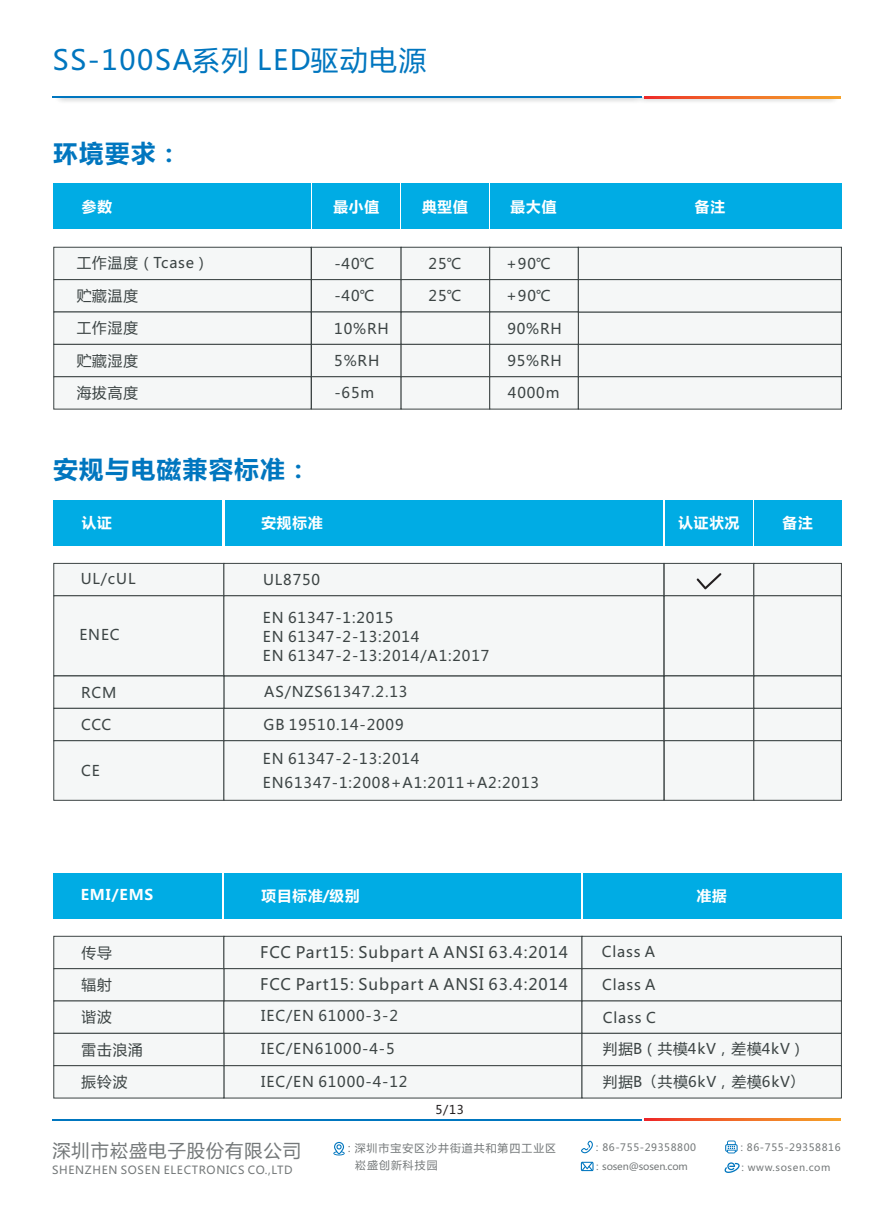
<style>
.page{position:relative;width:893px;height:1212px;background:#fff}
.page>*{position:absolute;margin:0;border:0;box-sizing:border-box;transform-origin:0 0}
.t1{font:27.6px "Microsoft Ya Hei";letter-spacing:.06em;color:#0076bf}
.t2{font:700 24.45px "Microsoft Ya Hei";letter-spacing:.06em;color:#0076bf}
.t3{font:18.15px "Microsoft Ya Hei";letter-spacing:.06em;color:#747879}
.t4{font:15.75px/31.5px "Microsoft Ya Hei";letter-spacing:.06em;color:#3c4444}
.t5{font:14.7px/32.2px "Microsoft Ya Hei";letter-spacing:.06em;color:#3c4444}
.t6{font:700 14.7px "Microsoft Ya Hei";letter-spacing:.06em;color:#fff}
.t7{font:12px "Microsoft Ya Hei";color:#231f20}
.t8{font:11.1px "Microsoft Ya Hei";letter-spacing:.06em;color:#747879}
.t9{font:10.95px "Microsoft Ya Hei";letter-spacing:.095em;color:#747879}
.t10{font:10.05px "Microsoft Ya Hei";letter-spacing:.06em;color:#747879}
.t11{font:9.9px "Microsoft Ya Hei";letter-spacing:-.015em;color:#747879}
.t12{font:9.9px "Microsoft Ya Hei";letter-spacing:.06em;color:#747879}
.s1{font-size:14.7px}
.s2{font-family:"Meiryo"}
</style>
<div class="page">
<img style="left:58px;top:98px;width:782px;height:4px">
<hr style="left:53px;top:97px;width:589px;height:1px;background:#0076bf">
<svg style="left:644px;top:97px;width:196px;height:1px"></svg>
<svg style="left:333px;top:1142px;width:12px;height:13px"></svg>
<svg style="left:581px;top:1140px;width:12px;height:13px"></svg>
<svg style="left:725px;top:1140px;width:13px;height:13px"></svg>
<svg style="left:724px;top:1162px;width:16px;height:11px"></svg>
<svg style="left:581px;top:1162px;width:12px;height:9px"></svg>
<hr style="left:53px;top:1119px;width:589px;height:1px;background:#0076bf">
<svg style="left:644px;top:1119px;width:196px;height:1px"></svg>
<div style="left:54px;top:184px;width:257px;height:45px;background:#00ace4"></div>
<div style="left:313px;top:184px;width:87px;height:45px;background:#00ace4"></div>
<div style="left:401px;top:184px;width:87px;height:45px;background:#00ace4"></div>
<div style="left:490px;top:184px;width:87px;height:45px;background:#00ace4"></div>
<div style="left:578px;top:184px;width:263px;height:45px;background:#00ace4"></div>
<svg style="left:53px;top:246px;width:789px;height:164px"></svg>
<div style="left:54px;top:500px;width:168px;height:45px;background:#00ace4"></div>
<div style="left:225px;top:500px;width:438px;height:45px;background:#00ace4"></div>
<div style="left:665px;top:500px;width:87px;height:45px;background:#00ace4"></div>
<div style="left:754px;top:500px;width:88px;height:45px;background:#00ace4"></div>
<div style="left:53px;top:562px;width:789px;height:239px;background:#f5f7f7"></div>
<div style="left:54px;top:873px;width:168px;height:45px;background:#00ace4"></div>
<div style="left:224px;top:873px;width:357px;height:45px;background:#00ace4"></div>
<div style="left:583px;top:873px;width:258px;height:45px;background:#00ace4"></div>
<svg style="left:53px;top:935px;width:789px;height:164px"></svg>
<h1 class="t1" style="left:53px;top:48px;width:375px">SS-100SA系列 LED驱动电源</h1>
<h2 class="t2" style="left:53px;top:142px;width:129px">环境要求：</h2>
<p class="t6" style="left:82px;top:200px;width:32px">参数</p>
<p class="t6" style="left:333px;top:200px;width:47px">最小值</p>
<p class="t6" style="left:422px;top:200px;width:47px">典型值</p>
<p class="t6" style="left:511px;top:200px;width:47px">最大值</p>
<p class="t6" style="left:695px;top:200px;width:32px">备注</p>
<p class="t5" style="left:77px;top:248px;width:134px">工作温度（Tcase）</p>
<p class="t5" style="left:77px;top:281px;width:63px">贮藏温度</p>
<p class="t5" style="left:77px;top:313px;width:63px">工作湿度贮藏湿度</p>
<p class="t5" style="left:77px;top:378px;width:63px">海拔高度</p>
<p class="t5" style="left:334px;top:249px;width:41px">-40℃</p>
<p class="t5" style="left:334px;top:281px;width:41px">-40℃</p>
<p class="t5" style="left:334px;top:313px;width:56px">10%RH<br>5%RH</p>
<p class="t5" style="left:334px;top:378px;width:41px">-65m</p>
<p class="t5" style="left:429px;top:249px;width:34px">25℃</p>
<p class="t5" style="left:429px;top:281px;width:34px">25℃</p>
<p class="t5" style="left:506px;top:249px;width:46px">+90℃</p>
<p class="t5" style="left:506px;top:281px;width:46px">+90℃</p>
<p class="t5" style="left:507px;top:313px;width:56px">90%RH</p>
<p class="t5" style="left:507px;top:346px;width:56px">95%RH</p>
<p class="t5" style="left:508px;top:378px;width:53px">4000m</p>
<h2 class="t2" style="left:53px;top:458px;width:259px">安规与电磁兼容标准：</h2>
<p class="t6" style="left:82px;top:516px;width:32px">认证</p>
<p class="t6" style="left:261px;top:516px;width:63px">安规标准</p>
<p class="t6" style="left:678px;top:516px;width:63px">认证状况</p>
<p class="t6" style="left:782px;top:516px;width:32px">备注</p>
<p class="t5" style="left:81px;top:564px;width:56px">UL/cUL</p>
<p class="t5" style="left:79px;top:620px;width:42px">ENEC</p>
<p class="t5" style="left:81px;top:677px;width:37px">RCM</p>
<p class="t5" style="left:81px;top:710px;width:32px">CCC</p>
<p class="t5" style="left:81px;top:756px;width:20px">CE</p>
<p class="t5" style="left:263px;top:565px;width:59px">UL8750</p>
<p class="t5" style="left:263px;top:609px;width:228px;line-height:19.4px">EN 61347-1:2015<br>EN 61347-2-13:2014<br>EN 61347-2-13:2014/A1:2017</p>
<p class="t5" style="left:264px;top:677px;width:145px">AS/NZS61347.2.13</p>
<p class="t5" style="left:264px;top:710px;width:142px">GB 19510.14-2009</p>
<p class="t5" style="left:263px;top:748px;width:278px;line-height:23.9px">EN 61347-2-13:2014<br>EN61347-1:2008+A1:2011+A2:2013</p>
<p class="t6" style="left:81px;top:888px;width:74px">EMI/EMS</p>
<p class="t6" style="left:261px;top:889px;width:100px">项目标准/级别</p>
<p class="t6" style="left:697px;top:889px;width:32px">准据</p>
<p class="t5" style="left:82px;top:937px;width:32px">传导</p>
<p class="t5" style="left:81px;top:970px;width:32px">辐射谐波</p>
<p class="t5" style="left:82px;top:1034px;width:63px">雷击浪涌</p>
<p class="t4" style="left:260px;top:938px;width:309px">FCC Part15: Subpart <span class="s1">A</span> ANSI 63.4:2014<br>FCC Part15: Subpart <span class="s1">A</span> ANSI 63.4:2014</p>
<p class="t5" style="left:261px;top:1001px;width:138px">IEC/EN 61000-3-2</p>
<p class="t5" style="left:261px;top:1034px;width:135px">IEC/EN61000-4-5</p>
<p class="t5" style="left:602px;top:937px;width:55px">Class A</p>
<p class="t5" style="left:602px;top:970px;width:55px">Class A</p>
<p class="t5" style="left:603px;top:1003px;width:203px;line-height:31.5px">Class C<br>判据B（共模4kV，差模4kV）</p>
<p class="t5" style="left:82px;top:1067px;width:47px">振铃波</p>
<p class="t5" style="left:261px;top:1066px;width:148px">IEC/EN 61000-4-12</p>
<p class="t5" style="left:603px;top:1066px;width:203px">判据B<span class="s2">（</span>共模6kV，差模6kV<span class="s2">）</span></p>
<p class="t3" style="left:52px;top:1142px;width:250px">深圳市崧盛电子股份有限公司</p>
<p class="t8" style="left:52px;top:1164px;width:242px">SHENZHEN SOSEN ELECTRONICS CO.,LTD</p>
<p class="t7" style="left:435px;top:1104px;width:30px">5/13</p>
<p class="t10" style="left:737px;top:1142px;width:105px">：86-755-29358816</p>
<p class="t9" style="left:344px;top:1143px;width:214px">：深圳市宝安区沙井街道共和第四工业区</p>
<p class="t10" style="left:592px;top:1142px;width:105px">：86-755-29358800</p>
<p class="t9" style="left:355px;top:1160px;width:84px">崧盛创新科技园</p>
<p class="t11" style="left:592px;top:1162px;width:97px">：sosen@sosen.com</p>
<p class="t12" style="left:738px;top:1162px;width:94px">：www.sosen.com</p>
</div>
